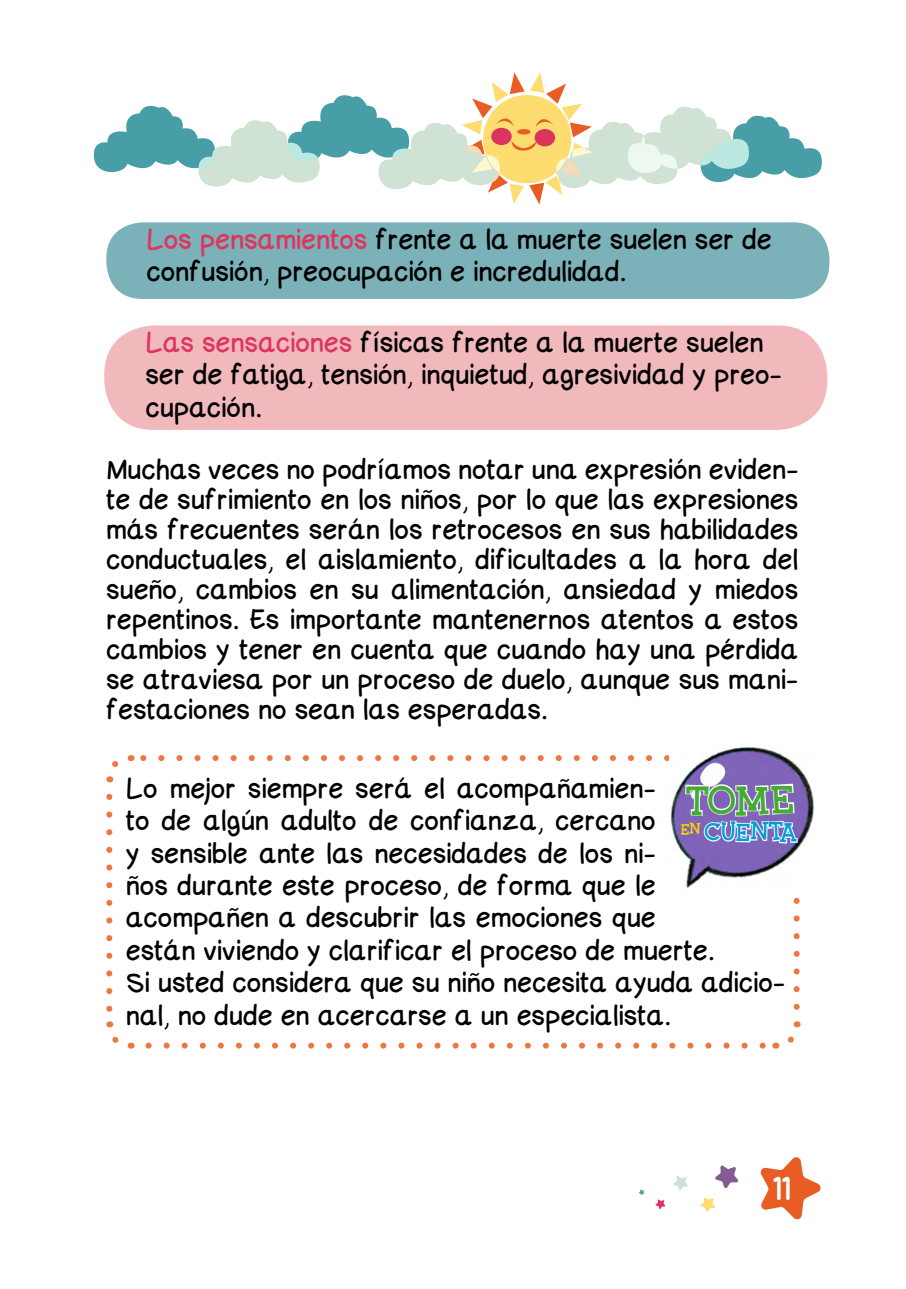
<style>
.page{position:relative;width:906px;height:1289px;background:#fff}
.page>*{position:absolute;margin:0;border:0;box-sizing:border-box;transform-origin:0 0}
.t1{font:36px "Twiddlestix";color:#44ac34}
.t2{font:33px "Jelly Anika";color:#fff}
.t3{font:27px/32.4px "Comic Neue Sans ID";color:#000}
.t4{font:22.5px "Twiddlestix";color:#009ddc}
.t5{font:13.65px "Twiddlestix";color:#ffd700}
.s1{color:#dd355f}
</style>
<div class="page">
<svg style="left:94px;top:72px;width:728px;height:132px"></svg>
<svg style="left:715px;top:1165px;width:23px;height:23px"></svg>
<svg style="left:673px;top:1176px;width:15px;height:14px"></svg>
<svg style="left:700px;top:1197px;width:15px;height:14px"></svg>
<svg style="left:655px;top:1199px;width:10px;height:9px"></svg>
<svg style="left:639px;top:1189px;width:5px;height:6px"></svg>
<svg style="left:760px;top:1157px;width:60px;height:62px"></svg>
<div style="left:106px;top:222px;width:723px;height:77px;background:#7bb1b8;border-radius:36px"></div>
<div style="left:104px;top:325px;width:723px;height:105px;background:#f2b9bd;border-radius:50px"></div>
<svg style="left:106px;top:796px;width:6px;height:216px"></svg>
<svg style="left:148px;top:1042px;width:618px;height:6px"></svg>
<svg style="left:106px;top:761px;width:13px;height:21px"></svg>
<svg style="left:107px;top:1021px;width:25px;height:28px"></svg>
<svg style="left:787px;top:1021px;width:14px;height:22px"></svg>
<img style="left:724px;top:747px;width:90px;height:101px">
<svg style="left:806px;top:747px;width:4px;height:11px"></svg>
<svg style="left:140px;top:751px;width:659px;height:255px"></svg>
<p class="t3" style="left:147px;top:224px;width:626px"><span class="s1">Los pensamientos</span> frente a la muerte suelen ser de confusión, preocupación e incredulidad.</p>
<p class="t3" style="left:146px;top:327px;width:638px"><span class="s1">Las sensaciones</span> físicas frente a la muerte suelen ser de fatiga, tensión, inquietud, agresividad y preo&shy;cupación.</p>
<p class="t3" style="left:107px;top:455px;width:693px;line-height:30px;text-align:justify">Muchas veces no podríamos notar una expresión eviden&shy;te de sufrimiento en los niños, por lo que las expresiones más frecuentes serán los retrocesos en sus habilidades conductuales, el aislamiento, dificultades a la hora del sueño, cambios en su alimentación, ansiedad y miedos repentinos. Es importante mantenernos atentos a estos cambios y tener en cuenta que cuando hay una pérdida se atraviesa por un proceso de duelo, aunque sus mani&shy;festaciones no sean las esperadas.</p>
<p class="t3" style="left:127px;top:772px;width:661px">Lo mejor siempre será el acompañamien-<br>to de algún adulto de confianza, cercano<br>y sensible ante las necesidades de los ni-<br>ños durante este proceso, de forma que le acompañen a descubrir las emociones que<br>están viviendo y clarificar el proceso de muerte.<br>Si usted considera que su niño necesita ayuda adicio&shy;nal, no dude en acercarse a un especialista.</p>
<h1 class="t1" style="left:686px;top:773px;width:110px">TOME</h1>
<p class="t4" style="left:704px;top:815px;width:94px">CUENTA</p>
<p class="t5" style="left:681px;top:819px;width:21px">EN</p>
<p class="t2" style="left:773px;top:1175px;width:20px">11</p>
</div>
